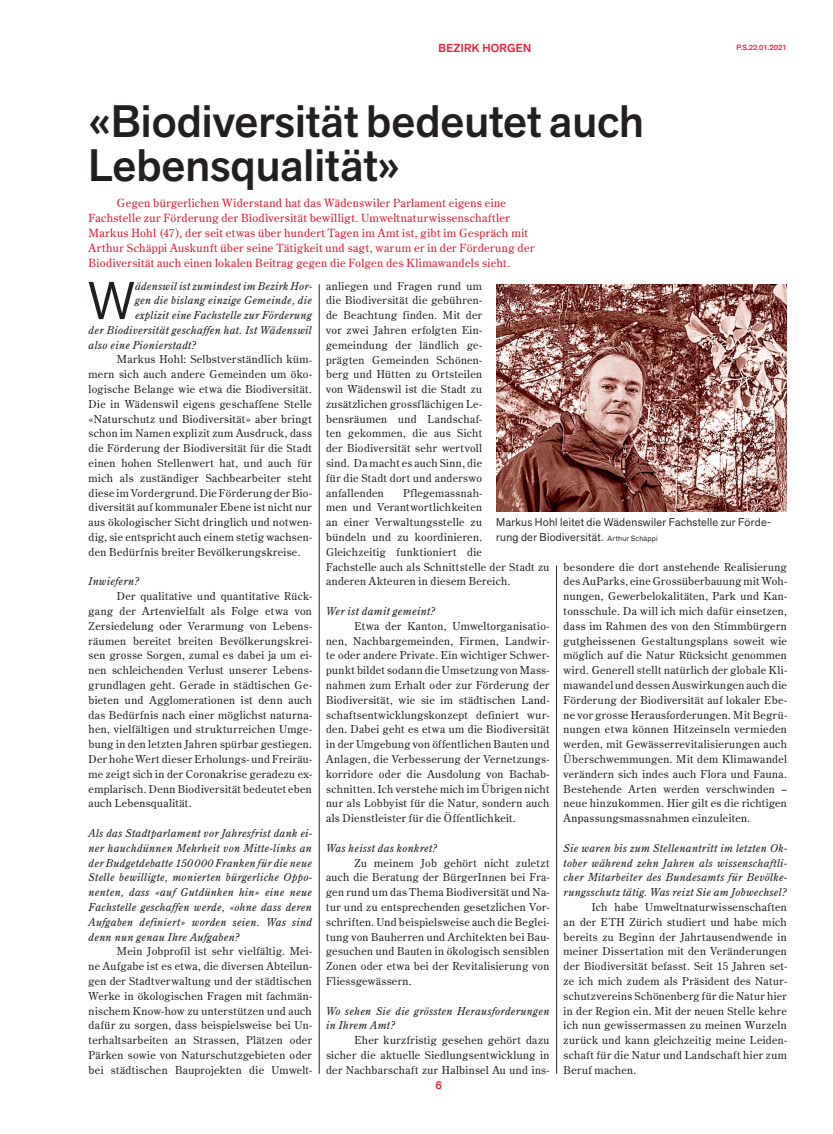
<style>
.page{position:relative;width:833px;height:1134px;background:#fff}
.page>*{position:absolute;margin:0;border:0;box-sizing:border-box;transform-origin:0 0}
.t1{font:52.75px "Akzid Grtsk Next";color:#231f20}
.t2{font:500 45px/43.8px "Akzid Grtsk Next";color:#231f20}
.t3{font:500 11.5px "Akzid Grtsk Next";letter-spacing:.02em;color:#ed1a33}
.t4{font:11.25px/15px "Century Old Style Std";letter-spacing:.03em;color:#dc172f}
.t5{font:500 11.25px "Akzid Grtsk Next";color:#ed1a33}
.t6{font:11.12px/14.8px "Akzid Grtsk Next";letter-spacing:.025em;color:#231f20}
.t7{font:10.75px/14.8px "Century Old Style Std";letter-spacing:.03em;color:#231f20;text-align:justify}
.t8{font:italic 10.75px/14.8px "Century Old Style Std";letter-spacing:.03em;color:#231f20;text-align:justify}
.t9{font:500 7.5px "Akzid Grtsk Next";color:#ed1a33}
.s1{font-size:7.5px}
</style>
<div class="page">
<hr style="left:556px;top:566px;width:1px;height:508px;background:#231f20">
<hr style="left:319px;top:284px;width:1px;height:790px;background:#231f20">
<img style="left:496px;top:284px;width:291px;height:228px">
<p class="t3" style="left:438px;top:41px;width:94px">BEZIRK HORGEN</p>
<p class="t9" style="left:736px;top:42px;width:52px">P.S.22.01.2021</p>
<h2 class="t2" style="left:89px;top:100px;width:557px">«Biodiversität bedeutet auch<br>Lebensqualität»</h2>
<p class="t4" style="left:89px;top:195px;width:447px;text-indent:28px">Gegen bürgerlichen Widerstand hat das Wädenswiler Parlament eigens eine Fachstelle zur Förderung der Biodiversität bewilligt. Umweltnaturwissenschaftler Markus Hohl (47), der seit etwas über hundert Tagen im Amt ist, gibt im Gespräch mit Arthur Schäppi Auskunft über seine Tätigkeit und sagt, warum er in der Förderung der Biodiversität auch einen lokalen Beitrag gegen die Folgen des Klimawandels sieht.</p>
<h1 class="t1" style="left:89px;top:266px;width:47px">W</h1>
<p class="t8" style="left:135px;top:278px;width:179px">ädenswil ist zumindest im Bezirk Hor-</p>
<p class="t8" style="left:135px;top:293px;width:178px">gen die bislang einzige Gemeinde, die</p>
<p class="t8" style="left:135px;top:308px;width:178px">explizit eine Fachstelle zur Förderung</p>
<p class="t8" style="left:89px;top:323px;width:225px">der Biodiversität geschaffen hat. Ist Wädenswil</p>
<p class="t8" style="left:89px;top:337px;width:109px">also eine Pionierstadt?</p>
<p class="t7" style="left:89px;top:352px;width:225px;text-indent:28px">Markus Hohl: Selbstverständlich küm&shy;mern sich auch andere Gemeinden um öko&shy;logische Belange wie etwa die Biodiversität.<br>Die in Wädenswil eigens geschaffene Stelle «Naturschutz und Biodiversität» aber bringt schon im Namen explizit zum Ausdruck, dass die Förderung der Biodiversität für die Stadt einen hohen Stellenwert hat, und auch für mich als zuständiger Sachbearbeiter steht diese im Vordergrund. Die Förderung der Bio&shy;diversität auf kommunaler Ebene ist nicht nur aus ökologischer Sicht dringlich und notwen&shy;dig, sie entspricht auch einem stetig wachsen&shy;den Bedürfnis breiter Bevölkerungskreise.</p>
<p class="t8" style="left:89px;top:574px;width:52px">Inwiefern?</p>
<p class="t7" style="left:89px;top:589px;width:225px;text-indent:28px">Der qualitative und quantitative Rück&shy;gang der Artenvielfalt als Folge etwa von Zersiedelung oder Verarmung von Lebens&shy;räumen bereitet breiten Bevölkerungskrei&shy;sen grosse Sorgen, zumal es dabei ja um ei&shy;nen schleichenden Verlust unserer Lebens&shy;grundlagen geht. Gerade in städtischen Ge&shy;bieten und Agglomerationen ist denn auch das Bedürfnis nach einer möglichst naturna&shy;hen, vielfältigen und strukturreichen Umge&shy;bung in den letzten Jahren spürbar gestiegen.<br>Der hohe Wert dieser Erholungs- und Freiräu&shy;me zeigt sich in der Coronakrise geradezu ex&shy;emplarisch. Denn Biodiversität bedeutet eben auch Lebensqualität.</p>
<p class="t8" style="left:89px;top:826px;width:225px">Als das Stadtparlament vor Jahresfrist dank ei&shy;ner hauchdünnen Mehrheit von Mitte-links an der Budgetdebatte 150 000 Franken für die neue Stelle bewilligte, monierten bürgerliche Oppo&shy;nenten, dass «auf Gutdünken hin» eine neue Fachstelle geschaffen werde, «ohne dass deren Aufgaben definiert» worden seien. Was sind denn nun genau Ihre Aufgaben?</p>
<p class="t7" style="left:89px;top:944px;width:225px;text-indent:28px">Mein Jobprofil ist sehr vielfältig. Mei&shy;ne Aufgabe ist es etwa, die diversen Abteilun&shy;gen der Stadtverwaltung und der städtischen Werke in ökologischen Fragen mit fachmän&shy;nischem Know-how zu unterstützen und auch dafür zu sorgen, dass beispielsweise bei Un&shy;terhaltsarbeiten an Strassen, Plätzen oder Pärken sowie von Naturschutzgebieten oder bei städtischen Bauprojekten die Umwelt-</p>
<p class="t7" style="left:326px;top:278px;width:157px">anliegen und Fragen rund um die Biodiversität die gebühren&shy;de Beachtung finden. Mit der vor zwei Jahren erfolgten Ein&shy;gemeindung der ländlich ge&shy;prägten Gemeinden Schönen&shy;berg und Hütten zu Ortsteilen von Wädenswil ist die Stadt zu zusätzlichen grossflächigen Le&shy;bensräumen und Landschaf&shy;ten gekommen, die aus Sicht der Biodiversität sehr wertvoll sind. Da macht es auch Sinn, die für die Stadt dort und anderswo anfallenden</p>
<p class="t7" style="left:326px;top:485px;width:225px;text-align:left;text-indent:77px">Pflegemassnah-<br>men und Verantwortlichkeiten<br>an einer Verwaltungsstelle zu<br>bündeln und zu koordinieren.<br>Gleichzeitig funktioniert die<br>Fachstelle auch als Schnittstelle der Stadt zu anderen Akteuren in diesem Bereich.</p>
<p class="t8" style="left:326px;top:604px;width:111px">Wer ist damit gemeint?</p>
<p class="t7" style="left:326px;top:618px;width:225px;text-indent:28px">Etwa der Kanton, Umweltorganisatio&shy;nen, Nachbargemeinden, Firmen, Landwir&shy;te oder andere Private. Ein wichtiger Schwer&shy;punkt bildet sodann die Umsetzung von Mass&shy;nahmen zum Erhalt oder zur Förderung der Biodiversität, wie sie im städtischen Land&shy;schaftsentwicklungskonzept definiert wur&shy;den. Dabei geht es etwa um die Biodiversität in der Umgebung von öffentlichen Bauten und Anlagen, die Verbesserung der Vernetzungs&shy;korridore oder die Ausdolung von Bachab&shy;schnitten. Ich verstehe mich im Übrigen nicht nur als Lobbyist für die Natur, sondern auch als Dienstleister für die Öffentlichkeit.</p>
<p class="t8" style="left:326px;top:840px;width:113px">Was heisst das konkret?</p>
<p class="t7" style="left:326px;top:855px;width:225px;text-indent:28px">Zu meinem Job gehört nicht zuletzt auch die Beratung der BürgerInnen bei Fra&shy;gen rund um das Thema Biodiversität und Na&shy;tur und zu entsprechenden gesetzlichen Vor&shy;schriften. Und beispielsweise auch die Beglei&shy;tung von Bauherren und Architekten bei Bau&shy;gesuchen und Bauten in ökologisch sensiblen Zonen oder etwa bei der Revitalisierung von Fliessgewässern.</p>
<p class="t8" style="left:326px;top:1003px;width:225px">Wo sehen Sie die grössten Herausforderungen in Ihrem Amt?</p>
<p class="t7" style="left:326px;top:1033px;width:225px;text-indent:28px">Eher kurzfristig gesehen gehört dazu sicher die aktuelle Siedlungsentwicklung in der Nachbarschaft zur Halbinsel Au und ins-</p>
<p class="t6" style="left:496px;top:515px;width:276px">Markus Hohl leitet die Wädenswiler Fachstelle zur Förde&shy;rung der Biodiversität. <span class="s1">Arthur Schäppi</span></p>
<p class="t7" style="left:563px;top:559px;width:225px">besondere die dort anstehende Realisierung des AuParks, eine Grossüberbauung mit Woh&shy;nungen, Gewerbelokalitäten, Park und Kan&shy;tonsschule. Da will ich mich dafür einsetzen, dass im Rahmen des von den Stimmbürgern gutgheissenen Gestaltungsplans soweit wie möglich auf die Natur Rücksicht genommen wird. Generell stellt natürlich der globale Kli&shy;mawandel und dessen Auswirkungen auch die Förderung der Biodiversität auf lokaler Ebe&shy;ne vor grosse Herausforderungen. Mit Begrü&shy;nungen etwa können Hitzeinseln vermieden werden, mit Gewässerrevitalisierungen auch Überschwemmungen. Mit dem Klimawandel verändern sich indes auch Flora und Fauna.<br>Bestehende Arten werden verschwinden – neue hinzukommen. Hier gilt es die richtigen Anpassungsmassnahmen einzuleiten.</p>
<p class="t8" style="left:563px;top:840px;width:225px">Sie waren bis zum Stellenantritt im letzten Ok&shy;tober während zehn Jahren als wissenschaftli&shy;cher Mitarbeiter des Bundesamts für Bevölke&shy;rungsschutz tätig. Was reizt Sie am Jobwechsel?</p>
<p class="t7" style="left:563px;top:899px;width:225px;text-indent:28px">Ich habe Umweltnaturwissenschaften an der ETH Zürich studiert und habe mich bereits zu Beginn der Jahrtausendwende in meiner Dissertation mit den Veränderungen der Biodiversität befasst. Seit 15 Jahren set&shy;ze ich mich zudem als Präsident des Natur&shy;schutzvereins Schönenberg für die Natur hier in der Region ein. Mit der neuen Stelle kehre ich nun gewissermassen zu meinen Wurzeln zurück und kann gleichzeitig meine Leiden&shy;schaft für die Natur und Landschaft hier zum Beruf machen.</p>
<p class="t5" style="left:435px;top:1078px;width:8px">6</p>
</div>
